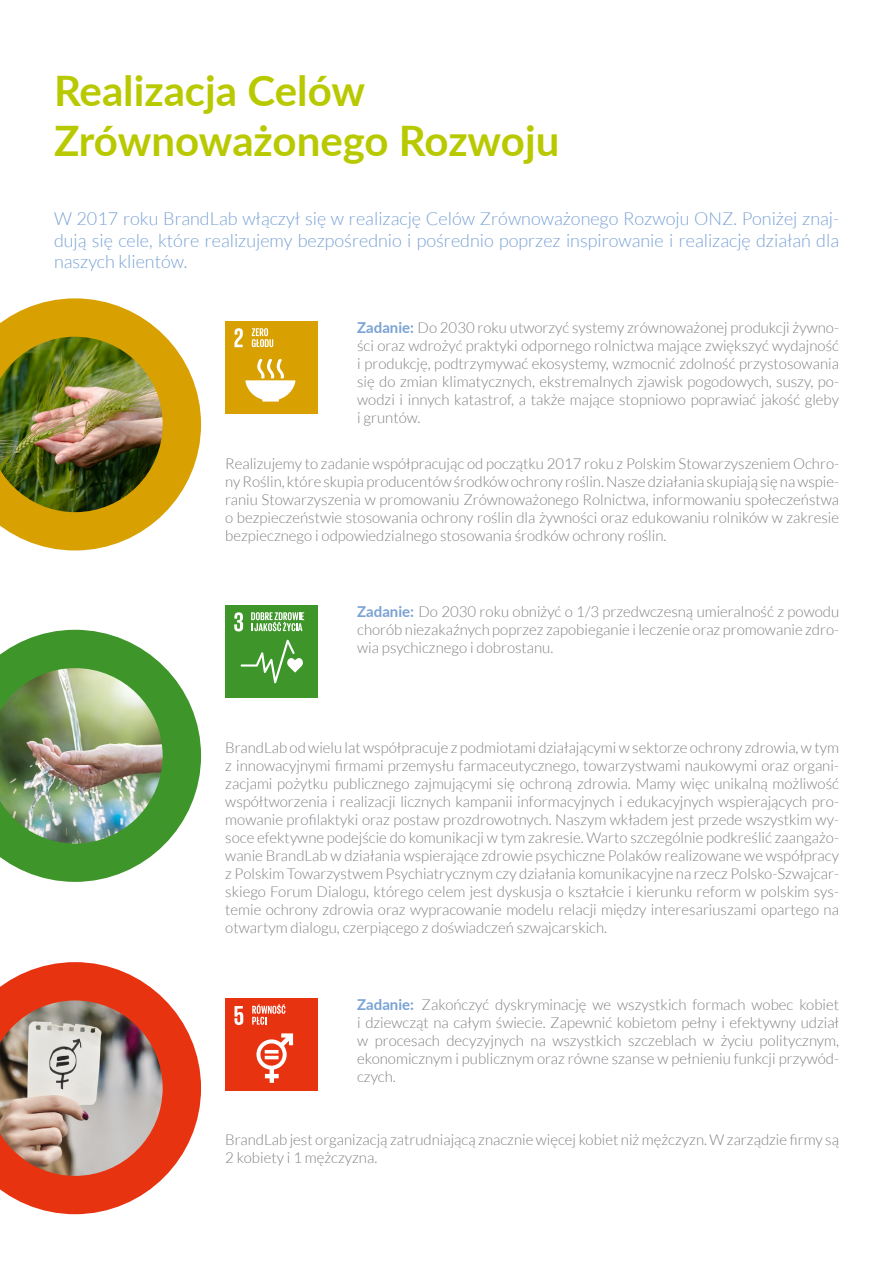
<style>
.page{position:relative;width:893px;height:1263px;background:#fff}
.page>*{position:absolute;margin:0;border:0;box-sizing:border-box;transform-origin:0 0}
.t1{font:700 42px/50.4px "Lato";color:#b8c900}
.t2{font:300 18px/21.6px "Lato";color:#7aa2d5;text-align:justify}
.t3{font:300 15px/18px "Lato";color:#818084;text-align:justify}
.s1{font-weight:700;color:#7aa2d5}
</style>
<div class="page">
<img style="left:0;top:298px;width:201px;height:252px">
<img style="left:0;top:630px;width:201px;height:252px">
<svg style="left:0;top:962px;width:201px;height:252px"></svg>
<div style="left:225px;top:321px;width:93px;height:93px;background:#d8a000"></div>
<svg style="left:234px;top:328px;width:9px;height:19px"></svg>
<svg style="left:245px;top:359px;width:50px;height:43px"></svg>
<svg style="left:252px;top:328px;width:21px;height:19px"></svg>
<div style="left:225px;top:605px;width:93px;height:93px;background:#3e9529"></div>
<svg style="left:234px;top:612px;width:9px;height:19px"></svg>
<svg style="left:241px;top:640px;width:62px;height:43px"></svg>
<svg style="left:251px;top:612px;width:53px;height:19px"></svg>
<div style="left:225px;top:998px;width:93px;height:93px;background:#e83311"></div>
<svg style="left:234px;top:1006px;width:9px;height:19px"></svg>
<svg style="left:256px;top:1033px;width:37px;height:50px"></svg>
<svg style="left:252px;top:1004px;width:33px;height:21px"></svg>
<h1 class="t1" style="left:54px;top:63px;width:507px">Realizacja Celów<br>Zrównoważonego Rozwoju</h1>
<p class="t2" style="left:54px;top:208px;width:787px">W 2017 roku BrandLab włączył się w realizację Celów Zrównoważonego Rozwoju ONZ. Poniżej znaj&shy;dują się cele, które realizujemy bezpośrednio i pośrednio poprzez inspirowanie i realizację działań dla naszych klientów.</p>
<p class="t3" style="left:357px;top:318px;width:483px"><span class="s1">Zadanie:</span> Do 2030 roku utworzyć systemy zrównoważonej produkcji żywno&shy;ści oraz wdrożyć praktyki odpornego rolnictwa mające zwiększyć wydajność i produkcję, podtrzymywać ekosystemy, wzmocnić zdolność przystosowania się do zmian klimatycznych, ekstremalnych zjawisk pogodowych, suszy, po&shy;wodzi i innych katastrof, a także mające stopniowo poprawiać jakość gleby i gruntów.</p>
<p class="t3" style="left:225px;top:455px;width:615px">Realizujemy to zadanie współpracując od początku 2017 roku z Polskim Stowarzyszeniem Ochro&shy;ny Roślin, które skupia producentów środków ochrony roślin. Nasze działania skupiają się na wspie&shy;raniu Stowarzyszenia w promowaniu Zrównoważonego Rolnictwa, informowaniu społeczeństwa o bezpieczeństwie stosowania ochrony roślin dla żywności oraz edukowaniu rolników w zakresie bezpiecznego i odpowiedzialnego stosowania środków ochrony roślin.</p>
<p class="t3" style="left:357px;top:602px;width:483px"><span class="s1">Zadanie:</span> Do 2030 roku obniżyć o 1/3 przedwczesną umieralność z powodu chorób niezakaźnych poprzez zapobieganie i leczenie oraz promowanie zdro&shy;wia psychicznego i dobrostanu.</p>
<p class="t3" style="left:225px;top:739px;width:615px">BrandLab od wielu lat współpracuje z podmiotami działającymi w sektorze ochrony zdrowia, w tym z innowacyjnymi firmami przemysłu farmaceutycznego, towarzystwami naukowymi oraz organi&shy;zacjami pożytku publicznego zajmującymi się ochroną zdrowia. Mamy więc unikalną możliwość współtworzenia i realizacji licznych kampanii informacyjnych i edukacyjnych wspierających pro&shy;mowanie profilaktyki oraz postaw prozdrowotnych. Naszym wkładem jest przede wszystkim wy&shy;soce efektywne podejście do komunikacji w tym zakresie. Warto szczególnie podkreślić zaangażo&shy;wanie BrandLab w działania wspierające zdrowie psychiczne Polaków realizowane we współpracy z Polskim Towarzystwem Psychiatrycznym czy działania komunikacyjne na rzecz Polsko-Szwajcar&shy;skiego Forum Dialogu, którego celem jest dyskusja o kształcie i kierunku reform w polskim sys&shy;temie ochrony zdrowia oraz wypracowanie modelu relacji między interesariuszami opartego na otwartym dialogu, czerpiącego z doświadczeń szwajcarskich.</p>
<p class="t3" style="left:357px;top:996px;width:483px"><span class="s1">Zadanie:</span> Zakończyć dyskryminację we wszystkich formach wobec kobiet i dziewcząt na całym świecie. Zapewnić kobietom pełny i efektywny udział w procesach decyzyjnych na wszystkich szczeblach w życiu politycznym, ekonomicznym i publicznym oraz równe szanse w pełnieniu funkcji przywód&shy;czych.</p>
<p class="t3" style="left:225px;top:1131px;width:615px">BrandLab jest organizacją zatrudniającą znacznie więcej kobiet niż mężczyzn. W zarządzie firmy są<br>2 kobiety i 1 mężczyzna.</p>
</div>
